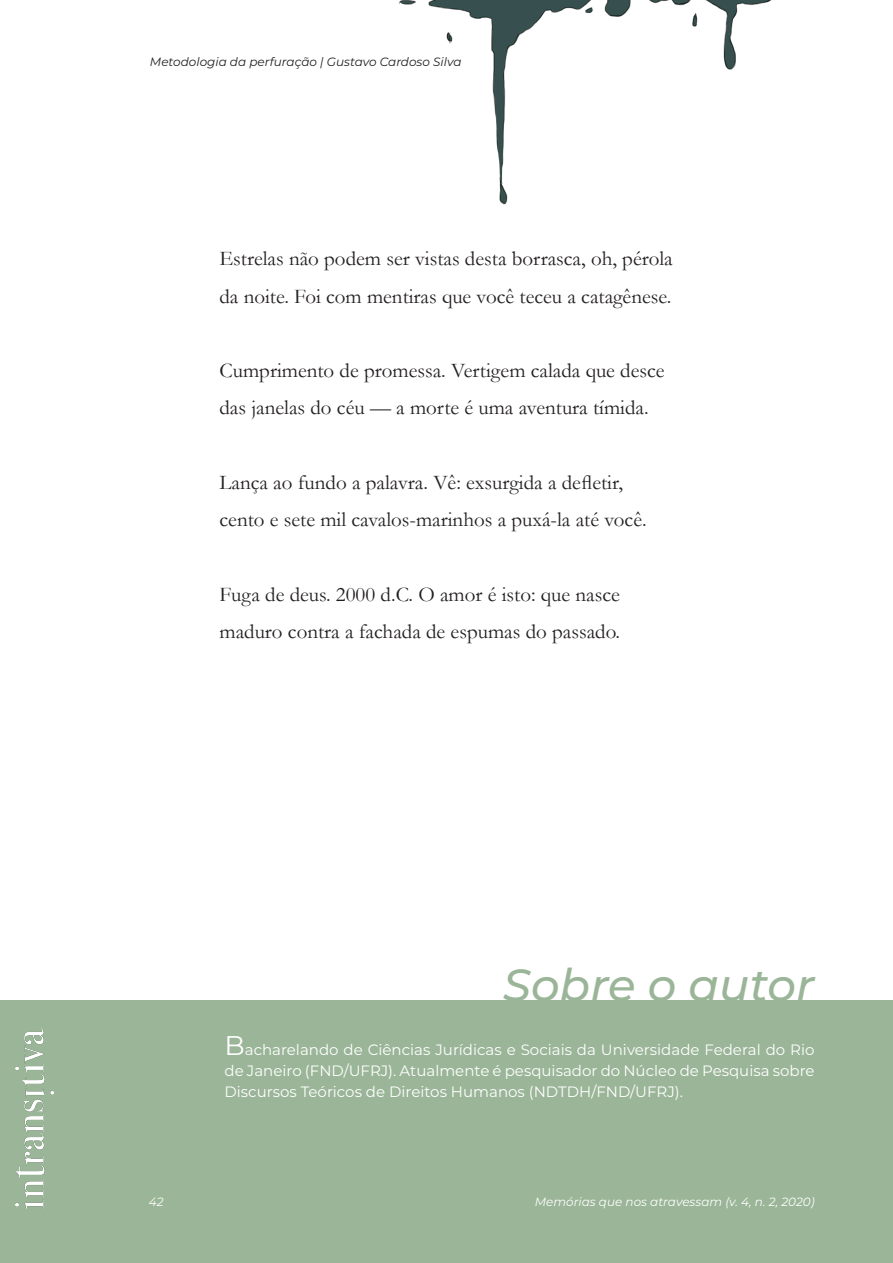
<style>
.page{position:relative;width:893px;height:1263px;background:#fff}
.page>*{position:absolute;margin:0;border:0;box-sizing:border-box;transform-origin:0 0}
.t1{font:italic 500 45px "Montserrat";color:#9ab597}
.t2{font:21px/37.2px "Garamond";color:#231f20}
.t3{font:15px/21px "Montserrat";color:#fff;text-align:justify}
.t4{font:italic 12px "Montserrat";color:#231f20}
.t5{font:italic 12px "Montserrat";color:#fff}
.s1{font-size:27px}
</style>
<div class="page">
<div style="left:0;top:1000px;width:893px;height:263px;background:#9ab597"></div>
<img style="left:15px;top:1029px;width:39px;height:180px">
<img style="left:399px;top:0;width:373px;height:205px">
<p class="t4" style="left:150px;top:53px;width:313px">Metodologia da perfuração | Gustavo Cardoso Silva</p>
<p class="t2" style="left:219px;top:240px;width:455px">Estrelas não podem ser vistas desta borrasca, oh, pérola da noite. Foi com mentiras que você teceu a catagênese.</p>
<p class="t2" style="left:219px;top:351px;width:447px">Cumprimento de promessa. Vertigem calada que desce das janelas do céu — a morte é uma aventura tímida.</p>
<p class="t2" style="left:219px;top:463px;width:429px">Lança ao fundo a palavra. Vê: exsurgida a defletir, cento e sete mil cavalos-marinhos a puxá-la até você.</p>
<p class="t2" style="left:219px;top:575px;width:402px">Fuga de deus. 2000 d.C. O amor é isto: que nasce maduro contra a fachada de espumas do passado.</p>
<p class="t5" style="left:149px;top:1193px;width:16px">42</p>
<h1 class="t1" style="left:503px;top:954px;width:313px">Sobre o autor</h1>
<p class="t3" style="left:225px;top:1038px;width:592px"><span class="s1">B</span>acharelando de Ciências Jurídicas e Sociais da Universidade Federal do Rio de Janeiro (FND/UFRJ). Atualmente é pesquisador do Núcleo de Pesquisa sobre Discursos Teóricos de Direitos Humanos (NDTDH/FND/UFRJ).</p>
<p class="t5" style="left:535px;top:1193px;width:281px">Memórias que nos atravessam (v. 4, n. 2, 2020)</p>
</div>
